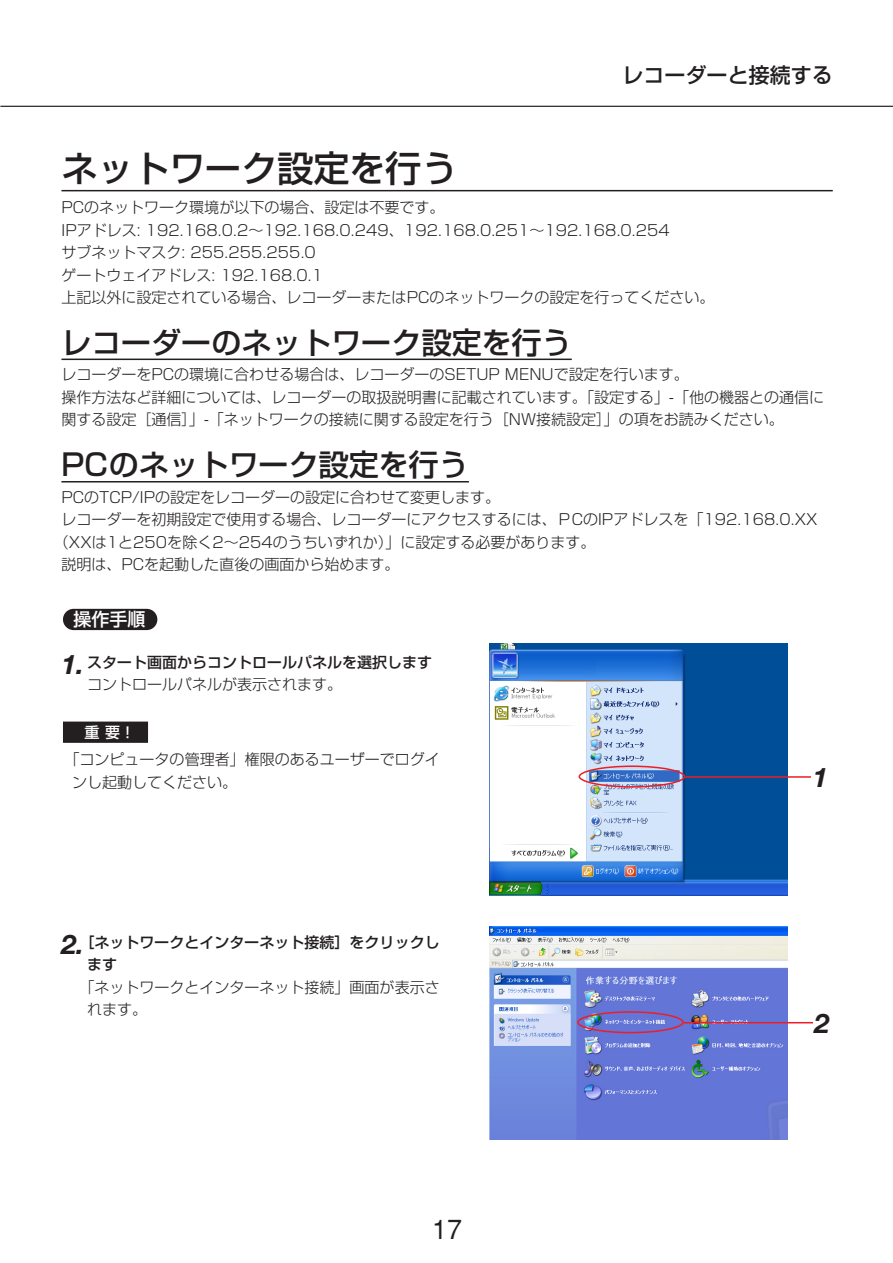
<style>
.page{position:relative;width:893px;height:1263px;background:#fff}
.page>*{position:absolute;margin:0;border:0;box-sizing:border-box;transform-origin:0 0}
.t1{font:500 36px "Shin Go";color:#231f20}
.t2{font:500 30px "Shin Go";color:#231f20}
.t3{font:27px "Helvetica";color:#231f20}
.t4{font:italic 700 27px "Helvetica Neue";color:#231f20}
.t5{font:500 21px "Shin Go";color:#231f20}
.t6{font:500 18px "Shin Go";color:#fff}
.t7{font:300 15px/22.5px "Shin Go";color:#231f20}
.t8{font:500 15px/22.5px "Shin Go";color:#231f20}
.t9{font:500 15px "Shin Go";color:#fff}
.s1{font-family:"Helvetica Neue";font-weight:700;font-style:italic;font-size:27px}
.s2{font-weight:300}
</style>
<div class="page">
<hr style="left:0;top:106px;width:892px;height:1px;background:#231f20">
<img style="left:489px;top:927px;width:298px;height:213px">
<div style="left:63px;top:609px;width:94px;height:21px;background:#231f20;border-radius:11px"></div>
<hr style="left:61px;top:190px;width:771px;height:1px;background:#231f20">
<hr style="left:61px;top:359px;width:510px;height:1px;background:#231f20">
<hr style="left:61px;top:481px;width:408px;height:2px;background:#231f20">
<div style="left:64px;top:722px;width:83px;height:20px;background:#231f20"></div>
<div style="left:63px;top:722px;width:85px;height:21px;border:2px solid #231f20"></div>
<img style="left:489px;top:644px;width:298px;height:252px">
<hr style="left:685px;top:776px;width:127px;height:2px;background:#ee1e24">
<div style="left:811px;top:760px;width:21px;height:34px;background:#fff"></div>
<svg style="left:578px;top:765px;width:107px;height:23px"></svg>
<hr style="left:683px;top:1022px;width:130px;height:1px;background:#ee1e24">
<svg style="left:577px;top:1011px;width:106px;height:22px"></svg>
<h3 class="t5" style="left:622px;top:67px;width:211px">レコーダーと接続する</h3>
<h1 class="t1" style="left:61px;top:155px;width:397px">ネットワーク設定を行う</h1>
<p class="t7" style="left:61px;top:198px;width:654px">PCのネットワーク環境が以下の場合、設定は不要です。<br>IPアドレス: 192.168.0.2～192.168.0.249、192.168.0.251～192.168.0.254<br>サブネットマスク: 255.255.255.0<br>ゲートウェイアドレス: 192.168.0.1<br>上記以外に設定されている場合、レコーダーまたはPCのネットワークの設定を行ってください。</p>
<h2 class="t2" style="left:61px;top:331px;width:511px">レコーダーのネットワーク設定を行う</h2>
<p class="t7" style="left:61px;top:366px;width:764px">レコーダーをPCの環境に合わせる場合は、レコーダーのSETUP MENUで設定を行います。<br>操作方法など詳細については、レコーダーの取扱説明書に記載されています。「設定する」-「他の機器との通信に関する設定［通信］」-「ネットワークの接続に関する設定を行う［NW接続設定］」の項をお読みください。</p>
<h2 class="t2" style="left:61px;top:454px;width:409px">PCのネットワーク設定を行う</h2>
<p class="t7" style="left:61px;top:488px;width:440px">PCのTCP/IPの設定をレコーダーの設定に合わせて変更します。</p>
<p class="t7" style="left:61px;top:511px;width:757px">レコーダーを初期設定で使用する場合、レコーダーにアクセスするには、ＰCのIPアドレスを「192.168.0.XX</p>
<p class="t7" style="left:54px;top:533px;width:543px">（XXは1と250を除く2～254のうちいずれか）」に設定する必要があります。</p>
<p class="t7" style="left:61px;top:556px;width:339px">説明は、PCを起動した直後の画面から始めます。</p>
<p class="t6" style="left:74px;top:613px;width:73px">操作手順</p>
<p class="t8" style="left:87px;top:652px;width:347px;text-indent:-26px"><span class="s1">1.</span> スタート画面からコントロールパネルを選択します<span class="s2">コントロールパネルが表示されます。</span></p>
<p class="t9" style="left:84px;top:727px;width:52px">重要！</p>
<p class="t7" style="left:72px;top:750px;width:369px;text-indent:-8px">「コンピュータの管理者」権限のあるユーザーでログインし起動してください。</p>
<p class="t8" style="left:87px;top:932px;width:354px;text-indent:-26px"><span class="s1">2.</span>［ネットワークとインターネット接続］をクリックします</p>
<p class="t7" style="left:87px;top:978px;width:354px;text-indent:-8px">「ネットワークとインターネット接続」画面が表示されます。</p>
<h3 class="t3" style="left:432px;top:1219px;width:32px">17</h3>
<h3 class="t4" style="left:813px;top:768px;width:17px">1</h3>
<h3 class="t4" style="left:814px;top:1013px;width:17px">2</h3>
</div>
